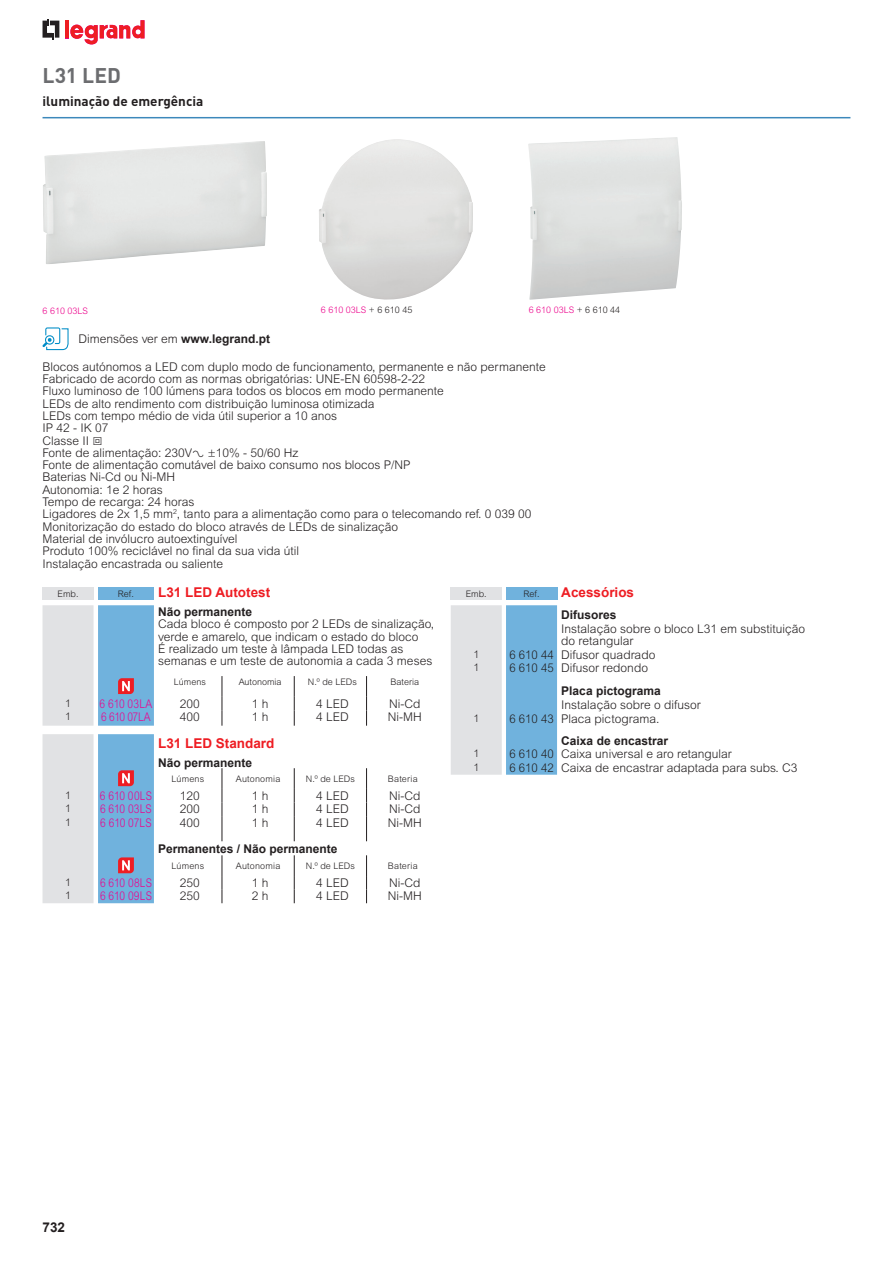
<style>
.page{position:relative;width:893px;height:1263px;background:#fff}
.page>*{position:absolute;margin:0;border:0;box-sizing:border-box;transform-origin:0 0}
.t1{font:700 21px "DIN Pro";letter-spacing:.005em;color:#6c6d70}
.t2{font:700 13.5px "Arial";color:#ee1d23}
.t3{font:700 13.5px "DIN Pro";color:#231f20}
.t4{font:700 13.5px "Arial";color:#231f20}
.t5{font:300 12px/12.3px "Arial MT Std";color:#231f20}
.t6{font:300 12px "Arial MT Std";color:#231f20;scale:.95 1}
.t7{font:700 12px "Arial";color:#231f20}
.t8{font:300 12px "Arial MT Std";letter-spacing:.005em;color:#ed028c;scale:.85 1}
.t9{font:300 10.5px "Arial MT Std";color:#231f20}
.t10{font:300 9px "Arial MT Std";color:#231f20}
.t11{font:300 9px "Arial MT Std";color:#ed028c}
.t12{font:300 9px "Arial MT Std";letter-spacing:.02em;color:#231f20}
.s1{color:#231f20}
.s2{font-family:"Arial";font-weight:700}
.s3{font-family:"Legrand 2007";font-weight:400}
</style>
<div class="page">
<hr style="left:43px;top:117px;width:807px;height:1px;background:#3c88bb">
<svg style="left:43px;top:19px;width:16px;height:20px"></svg>
<hr style="left:65px;top:20px;width:4px;height:18px;background:#ee1d23">
<svg style="left:70px;top:20px;width:75px;height:25px"></svg>
<svg style="left:451px;top:605px;width:106px;height:170px;background:#adcce1"></svg>
<div style="left:451px;top:587px;width:51px;height:13px;background:#e1e2e4"></div>
<div style="left:506px;top:587px;width:51px;height:13px;background:#70b2dd"></div>
<img style="left:43px;top:141px;width:224px;height:123px">
<img style="left:319px;top:139px;width:154px;height:161px">
<img style="left:528px;top:137px;width:154px;height:163px">
<svg style="left:221px;top:676px;width:147px;height:227px"></svg>
<svg style="left:222px;top:676px;width:1px;height:50px"></svg>
<svg style="left:294px;top:676px;width:1px;height:50px"></svg>
<svg style="left:366px;top:676px;width:1px;height:50px"></svg>
<svg style="left:222px;top:768px;width:1px;height:73px"></svg>
<svg style="left:294px;top:768px;width:1px;height:73px"></svg>
<svg style="left:366px;top:768px;width:1px;height:73px"></svg>
<svg style="left:222px;top:855px;width:1px;height:48px"></svg>
<svg style="left:294px;top:855px;width:1px;height:48px"></svg>
<svg style="left:366px;top:855px;width:1px;height:48px"></svg>
<div style="left:43px;top:587px;width:51px;height:13px;background:#e1e2e4"></div>
<div style="left:98px;top:587px;width:56px;height:13px;background:#70b2dd"></div>
<svg style="left:43px;top:605px;width:111px;height:298px;background:#aecadf"></svg>
<svg style="left:43px;top:327px;width:26px;height:23px"></svg>
<h1 class="t1" style="left:43px;top:61px;width:80px">L31 LED</h1>
<p class="t3" style="left:43px;top:92px;width:162px">iluminação de emergência</p>
<p class="t11" style="left:43px;top:305px;width:47px">6 610 03LS</p>
<p class="t11" style="left:321px;top:305px;width:93px">6 610 03LS <span class="s1">+ 6 610 45</span></p>
<p class="t11" style="left:529px;top:305px;width:93px">6 610 03LS <span class="s1">+ 6 610 44</span></p>
<p class="t5" style="left:78px;top:333px;width:193px">Dimensões ver em <span class="s2">www.legrand.pt</span></p>
<p class="t5" style="left:43px;top:360px;width:505px">Blocos autónomos a LED com duplo modo de funcionamento, permanente e não permanente Fabricado de acordo com as normas obrigatórias: UNE-EN 60598-2-22<br>Fluxo luminoso de 100 lúmens para todos os blocos em modo permanente<br>LEDs de alto rendimento com distribuição luminosa otimizada<br>LEDs com tempo médio de vida útil superior a 10 anos<br>IP 42 - IK 07<br>Classe II <span class="s3">0<br></span>Fonte de alimentação: 230V<span class="s3">±</span> ±10% - 50/60 Hz<br>Fonte de alimentação comutável de baixo consumo nos blocos P/NP<br>Baterias Ni-Cd ou Ni-MH<br>Autonomia: 1e 2 horas<br>Tempo de recarga: 24 horas<br>Ligadores de 2x 1,5 mm<sup>2</sup>, tanto para a alimentação como para o telecomando ref. 0 039 00<br>Monitorização do estado do bloco através de LEDs de sinalização<br>Material de invólucro autoextinguível<br>Produto 100% reciclável no final da sua vida útil<br>Instalação encastrada ou saliente</p>
<p class="t10" style="left:58px;top:589px;width:22px">Emb.</p>
<p class="t10" style="left:118px;top:589px;width:18px">Ref.</p>
<p class="t2" style="left:158px;top:584px;width:114px">L31 LED Autotest</p>
<p class="t7" style="left:158px;top:604px;width:96px">Não permanente</p>
<p class="t5" style="left:158px;top:618px;width:278px">Cada bloco é composto por 2 LEDs de sinalização, verde e amarelo, que indicam o estado do bloco<br>É realizado um teste à lâmpada LED todas as semanas e um teste de autonomia a cada 3 meses</p>
<p class="t10" style="left:174px;top:676px;width:34px">Lúmens</p>
<p class="t10" style="left:239px;top:676px;width:44px">Autonomia</p>
<p class="t10" style="left:308px;top:676px;width:50px">N.º de LEDs</p>
<p class="t10" style="left:391px;top:676px;width:30px">Bateria</p>
<p class="t9" style="left:65px;top:697px;width:7px">1</p>
<p class="t8" style="left:100px;top:697px;width:64px">6 610 03LA</p>
<p class="t5" style="left:180px;top:697px;width:22px">200</p>
<p class="t5" style="left:252px;top:697px;width:18px">1 h</p>
<p class="t5" style="left:316px;top:697px;width:34px">4 LED</p>
<p class="t5" style="left:389px;top:697px;width:33px">Ni-Cd</p>
<p class="t9" style="left:65px;top:710px;width:7px">1</p>
<p class="t8" style="left:101px;top:710px;width:60px">6 610 07LA</p>
<p class="t5" style="left:180px;top:711px;width:22px">400</p>
<p class="t5" style="left:252px;top:711px;width:18px">1 h</p>
<p class="t5" style="left:316px;top:711px;width:34px">4 LED</p>
<p class="t5" style="left:388px;top:711px;width:35px">Ni-MH</p>
<p class="t2" style="left:158px;top:734px;width:118px">L31 LED Standard</p>
<p class="t7" style="left:158px;top:754px;width:96px">Não permanente</p>
<p class="t10" style="left:171px;top:773px;width:34px">Lúmens</p>
<p class="t12" style="left:236px;top:773px;width:46px">Autonomia</p>
<p class="t10" style="left:306px;top:773px;width:50px">N.º de LEDs</p>
<p class="t12" style="left:388px;top:773px;width:31px">Bateria</p>
<p class="t9" style="left:65px;top:789px;width:7px">1</p>
<p class="t8" style="left:100px;top:789px;width:63px">6 610 00LS</p>
<p class="t5" style="left:180px;top:789px;width:22px">120</p>
<p class="t5" style="left:252px;top:789px;width:18px">1 h</p>
<p class="t5" style="left:316px;top:789px;width:34px">4 LED</p>
<p class="t5" style="left:389px;top:789px;width:33px">Ni-Cd</p>
<p class="t9" style="left:65px;top:803px;width:7px">1</p>
<p class="t8" style="left:100px;top:802px;width:62px">6 610 03LS</p>
<p class="t5" style="left:180px;top:803px;width:22px">200</p>
<p class="t5" style="left:252px;top:803px;width:18px">1 h</p>
<p class="t5" style="left:316px;top:803px;width:34px">4 LED</p>
<p class="t5" style="left:389px;top:803px;width:33px">Ni-Cd</p>
<p class="t9" style="left:65px;top:816px;width:7px">1</p>
<p class="t8" style="left:100px;top:816px;width:62px">6 610 07LS</p>
<p class="t5" style="left:180px;top:817px;width:22px">400</p>
<p class="t5" style="left:252px;top:817px;width:18px">1 h</p>
<p class="t5" style="left:316px;top:817px;width:34px">4 LED</p>
<p class="t5" style="left:388px;top:817px;width:35px">Ni-MH</p>
<p class="t7" style="left:158px;top:840px;width:181px">Permanentes / Não permanente</p>
<p class="t10" style="left:171px;top:861px;width:34px">Lúmens</p>
<p class="t12" style="left:236px;top:861px;width:46px">Autonomia</p>
<p class="t10" style="left:306px;top:861px;width:50px">N.º de LEDs</p>
<p class="t12" style="left:388px;top:861px;width:31px">Bateria</p>
<p class="t9" style="left:65px;top:876px;width:7px">1</p>
<p class="t8" style="left:100px;top:876px;width:63px">6 610 08LS</p>
<p class="t5" style="left:180px;top:876px;width:22px">250</p>
<p class="t5" style="left:252px;top:876px;width:18px">1 h</p>
<p class="t5" style="left:316px;top:876px;width:34px">4 LED</p>
<p class="t5" style="left:389px;top:876px;width:33px">Ni-Cd</p>
<p class="t9" style="left:65px;top:890px;width:7px">1</p>
<p class="t8" style="left:100px;top:889px;width:63px">6 610 09LS</p>
<p class="t5" style="left:180px;top:890px;width:22px">250</p>
<p class="t5" style="left:252px;top:890px;width:18px">2 h</p>
<p class="t5" style="left:316px;top:890px;width:34px">4 LED</p>
<p class="t5" style="left:388px;top:890px;width:35px">Ni-MH</p>
<p class="t10" style="left:466px;top:589px;width:22px">Emb.</p>
<p class="t10" style="left:523px;top:589px;width:18px">Ref.</p>
<p class="t2" style="left:561px;top:584px;width:74px">Acessórios</p>
<p class="t7" style="left:561px;top:607px;width:57px">Difusores</p>
<p class="t5" style="left:561px;top:622px;width:245px">Instalação sobre o bloco L31 em substituição do retangular</p>
<p class="t9" style="left:473px;top:648px;width:7px">1</p>
<p class="t6" style="left:509px;top:648px;width:155px">6 610 44 Difusor quadrado</p>
<p class="t9" style="left:473px;top:661px;width:7px">1</p>
<p class="t6" style="left:509px;top:661px;width:147px">6 610 45 Difusor redondo</p>
<p class="t7" style="left:561px;top:682px;width:101px">Placa pictograma</p>
<p class="t5" style="left:561px;top:699px;width:141px">Instalação sobre o difusor</p>
<p class="t9" style="left:473px;top:712px;width:7px">1</p>
<p class="t6" style="left:509px;top:711px;width:159px">6 610 43 Placa pictograma.</p>
<p class="t7" style="left:561px;top:733px;width:108px">Caixa de encastrar</p>
<p class="t9" style="left:473px;top:748px;width:7px">1</p>
<p class="t6" style="left:509px;top:747px;width:236px">6 610 40 Caixa universal e aro retangular</p>
<p class="t9" style="left:473px;top:761px;width:7px">1</p>
<p class="t6" style="left:509px;top:761px;width:305px">6 610 42 Caixa de encastrar adaptada para subs. C3</p>
<p class="t4" style="left:43px;top:1219px;width:24px">732</p>
</div>
